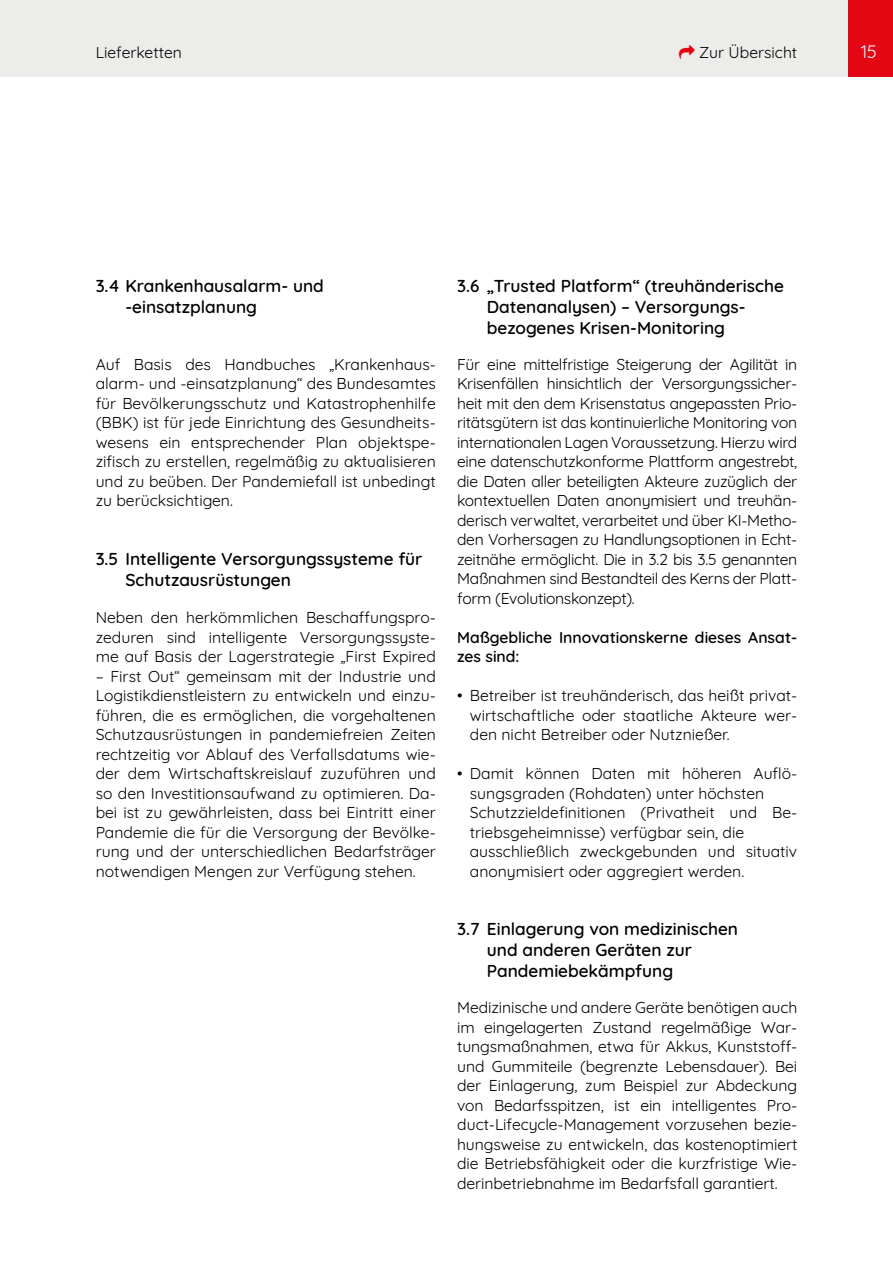
<style>
.page{position:relative;width:893px;height:1263px;background:#fff}
.page>*{position:absolute;margin:0;border:0;box-sizing:border-box;transform-origin:0 0}
.t1{font:18px "Quicksand";color:#fff}
.t2{font:600 17.25px/21px "Quicksand";color:#000}
.Aufzählung{font:15.75px/19.5px "Quicksand";color:#000;text-align:justify}
.t3{font:600 15.75px/19.5px "Quicksand";color:#000}
</style>
<div class="page">
<div style="left:0;top:0;width:893px;height:77px;background:#ececea"></div>
<div style="left:848px;top:0;width:45px;height:77px;background:#e30613"></div>
<p class="Aufzählung" style="left:699px;top:41px;width:100px">Zur Übersicht</p>
<p class="Aufzählung" style="left:96px;top:41px;width:88px">Lieferketten</p>
<p class="t1" style="left:861px;top:37px;width:17px">15</p>
<h2 class="t2" style="left:125px;top:273px;width:200px;text-indent:-30px">3.4 Krankenhausalarm- und -einsatzplanung</h2>
<p class="Aufzählung" style="left:96px;top:353px;width:342px">Auf Basis des Handbuches „Krankenhaus&shy;alarm- und -einsatzplanung“ des Bundesamtes für Bevölkerungsschutz und Katastrophenhilfe (BBK) ist für jede Einrichtung des Gesundheits&shy;wesens ein entsprechender Plan objektspe&shy;zifisch zu erstellen, regelmäßig zu aktualisieren und zu beüben. Der Pandemiefall ist unbedingt zu berücksichtigen.</p>
<h2 class="t2" style="left:125px;top:546px;width:299px;text-indent:-30px">3.5 Intelligente Versorgungssysteme für<br>Schutzausrüstungen</h2>
<p class="Aufzählung" style="left:96px;top:606px;width:342px">Neben den herkömmlichen Beschaffungspro&shy;zeduren sind intelligente Versorgungssyste&shy;me auf Basis der Lagerstrategie „First Expired</p>
<p class="Aufzählung" style="left:96px;top:665px;width:342px">– First Out“ gemeinsam mit der Industrie und Logistikdienstleistern zu entwickeln und einzu&shy;führen, die es ermöglichen, die vorgehaltenen Schutzausrüstungen in pandemiefreien Zeiten rechtzeitig vor Ablauf des Verfallsdatums wie&shy;der dem Wirtschaftskreislauf zuzuführen und so den Investitionsaufwand zu optimieren. Da&shy;bei ist zu gewährleisten, dass bei Eintritt einer Pandemie die für die Versorgung der Bevölke&shy;rung und der unterschiedlichen Bedarfsträger notwendigen Mengen zur Verfügung stehen.</p>
<h2 class="t2" style="left:487px;top:273px;width:298px;text-indent:-30px">3.6 „Trusted Platform“ (treuhänderische<br>Datenanalysen) – Versorgungs&shy;bezogenes Krisen-Monitoring</h2>
<p class="Aufzählung" style="left:457px;top:353px;width:342px">Für eine mittelfristige Steigerung der Agilität in Krisenfällen hinsichtlich der Versorgungssicher&shy;heit mit den dem Krisenstatus angepassten Prio&shy;ritätsgütern ist das kontinuierliche Monitoring von internationalen Lagen Voraussetzung. Hierzu wird eine datenschutzkonforme Plattform angestrebt, die Daten aller beteiligten Akteure zuzüglich der kontextuellen Daten anonymisiert und treuhän&shy;derisch verwaltet, verarbeitet und über KI-Metho&shy;den Vorhersagen zu Handlungsoptionen in Echt&shy;zeitnähe ermöglicht. Die in 3.2 bis 3.5 genannten Maßnahmen sind Bestandteil des Kerns der Platt&shy;form (Evolutionskonzept).</p>
<p class="t3" style="left:457px;top:626px;width:342px">Maßgebliche Innovationskerne dieses Ansat&shy;zes sind:</p>
<p class="Aufzählung" style="left:470px;top:684px;width:329px;text-indent:-13px">• Betreiber ist treuhänderisch, das heißt privat&shy;wirtschaftliche oder staatliche Akteure wer&shy;den nicht Betreiber oder Nutznießer.</p>
<p class="Aufzählung" style="left:470px;top:762px;width:329px;text-align:left;text-indent:-13px">• Damit können Daten mit höheren Auflö&shy;sungsgraden (Rohdaten) unter höchsten Schutzzieldefinitionen (Privatheit und Be&shy;triebsgeheimnisse) verfügbar sein, die ausschließlich zweckgebunden und situativ anonymisiert oder aggregiert werden.</p>
<h2 class="t2" style="left:487px;top:917px;width:253px;text-indent:-30px">3.7 Einlagerung von medizinischen und anderen Geräten zur<br>Pandemiebekämpfung</h2>
<p class="Aufzählung" style="left:457px;top:996px;width:342px">Medizinische und andere Geräte benötigen auch im eingelagerten Zustand regelmäßige War&shy;tungsmaßnahmen, etwa für Akkus, Kunststoff&shy;und Gummiteile (begrenzte Lebensdauer). Bei der Einlagerung, zum Beispiel zur Abdeckung von Bedarfsspitzen, ist ein intelligentes Pro&shy;duct-Lifecycle-Management vorzusehen bezie&shy;hungsweise zu entwickeln, das kostenoptimiert die Betriebsfähigkeit oder die kurzfristige Wie&shy;derinbetriebnahme im Bedarfsfall garantiert.</p>
</div>
